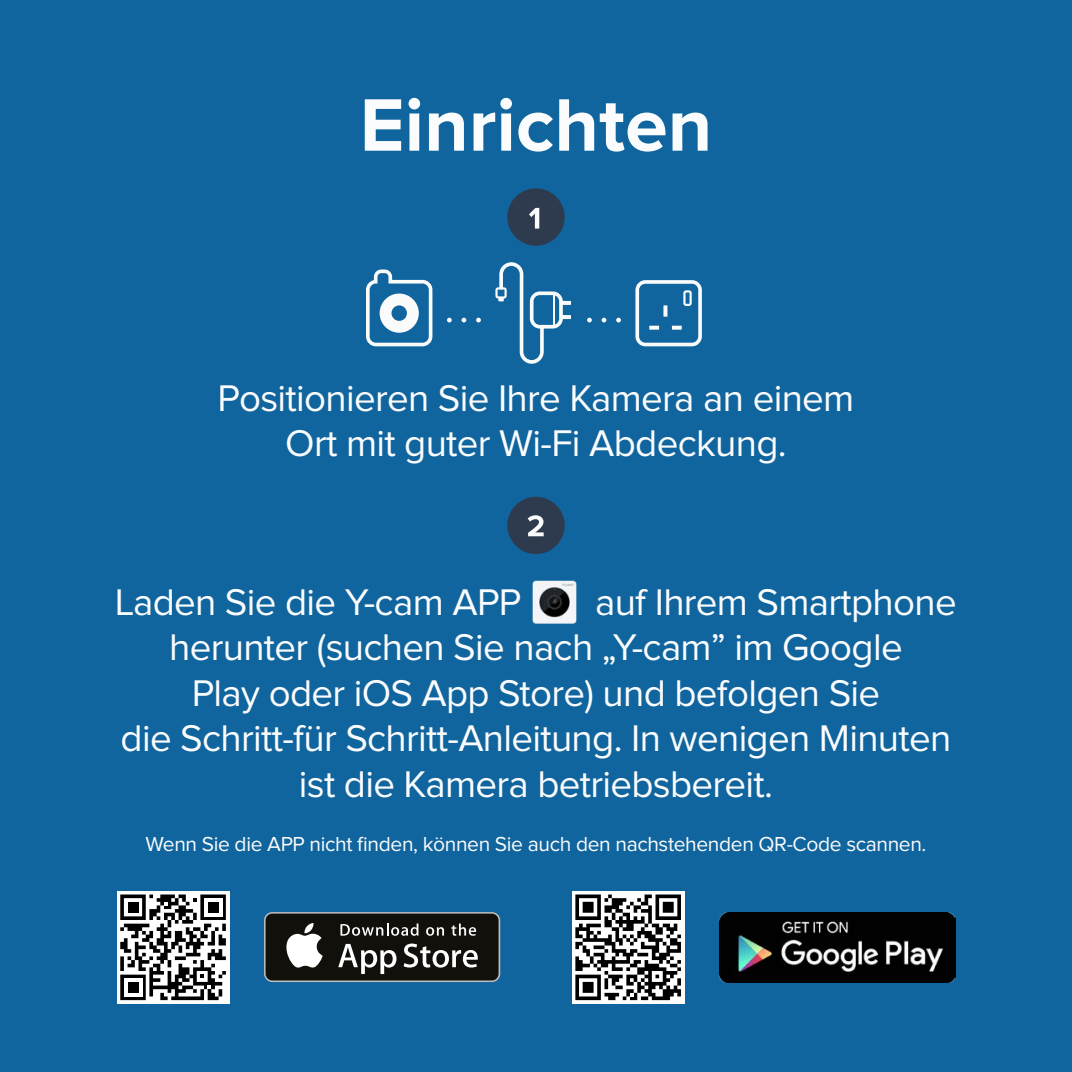
<style>
.page{position:relative;width:1072px;height:1072px;background:#fff}
.page>*{position:absolute;margin:0;border:0;box-sizing:border-box;transform-origin:0 0}
.t1{font:700 77px "Proxima Nova";color:#fbfcfd}
.t2{font:38.5px/45.5px "Proxima Nova";letter-spacing:-.02em;color:#fbfcfd;text-align:center}
.t3{font:21px "Proxima Nova";letter-spacing:-.02em;color:#fbfcfd}
</style>
<div class="page">
<div style="left:0;top:0;width:1071px;height:1071px;background:#10659e"></div>
<svg style="left:264px;top:912px;width:236px;height:70px"></svg>
<div style="left:265px;top:913px;width:233px;height:67px;background:#12100b;border-radius:7px"></div>
<svg style="left:286px;top:923px;width:37px;height:44px"></svg>
<svg style="left:338px;top:943px;width:58px;height:31px"></svg>
<svg style="left:403px;top:943px;width:75px;height:24px"></svg>
<svg style="left:340px;top:923px;width:78px;height:12px"></svg>
<svg style="left:426px;top:927px;width:18px;height:8px"></svg>
<svg style="left:451px;top:923px;width:25px;height:12px"></svg>
<img style="left:719px;top:912px;width:236px;height:70px">
<div style="left:117px;top:890px;width:112px;height:113px;background:#fff"></div>
<svg style="left:120px;top:894px;width:106px;height:106px"></svg>
<div style="left:571px;top:890px;width:113px;height:113px;background:#fff"></div>
<svg style="left:575px;top:894px;width:106px;height:106px"></svg>
<img style="left:532px;top:580px;width:45px;height:44px">
<svg style="left:507px;top:496px;width:57px;height:58px"></svg>
<svg style="left:507px;top:188px;width:57px;height:58px"></svg>
<svg style="left:447px;top:318px;width:5px;height:4px"></svg>
<svg style="left:461px;top:318px;width:5px;height:4px"></svg>
<svg style="left:476px;top:318px;width:5px;height:4px"></svg>
<svg style="left:587px;top:318px;width:5px;height:4px"></svg>
<svg style="left:601px;top:318px;width:5px;height:4px"></svg>
<svg style="left:616px;top:318px;width:5px;height:4px"></svg>
<svg style="left:635px;top:280px;width:67px;height:66px"></svg>
<svg style="left:683px;top:290px;width:8px;height:16px"></svg>
<svg style="left:561px;top:301px;width:10px;height:4px"></svg>
<svg style="left:561px;top:315px;width:10px;height:4px"></svg>
<svg style="left:495px;top:262px;width:68px;height:102px"></svg>
<svg style="left:366px;top:269px;width:66px;height:77px"></svg>
<h1 class="t1" style="left:360px;top:90px;width:354px">Einrichten</h1>
<p class="t2" style="left:218px;top:377px;width:638px">Positionieren Sie Ihre Kamera an einem<br>Ort mit guter Wi-Fi Abdeckung.</p>
<p class="t2" style="left:115px;top:580px;width:408px">Laden Sie die Y-cam APP</p>
<p class="t2" style="left:595px;top:580px;width:363px">auf Ihrem Smartphone</p>
<p class="t2" style="left:169px;top:626px;width:735px">herunter (suchen Sie nach „Y-cam” im Google</p>
<p class="t2" style="left:192px;top:671px;width:690px">Play oder iOS App Store) und befolgen Sie</p>
<p class="t2" style="left:121px;top:717px;width:832px">die Schritt-für Schritt-Anleitung. In wenigen Minuten</p>
<p class="t2" style="left:299px;top:762px;width:476px">ist die Kamera betriebsbereit.</p>
<p class="t3" style="left:146px;top:834px;width:782px">Wenn Sie die APP nicht finden, können Sie auch den nachstehenden QR-Code scannen.</p>
</div>
